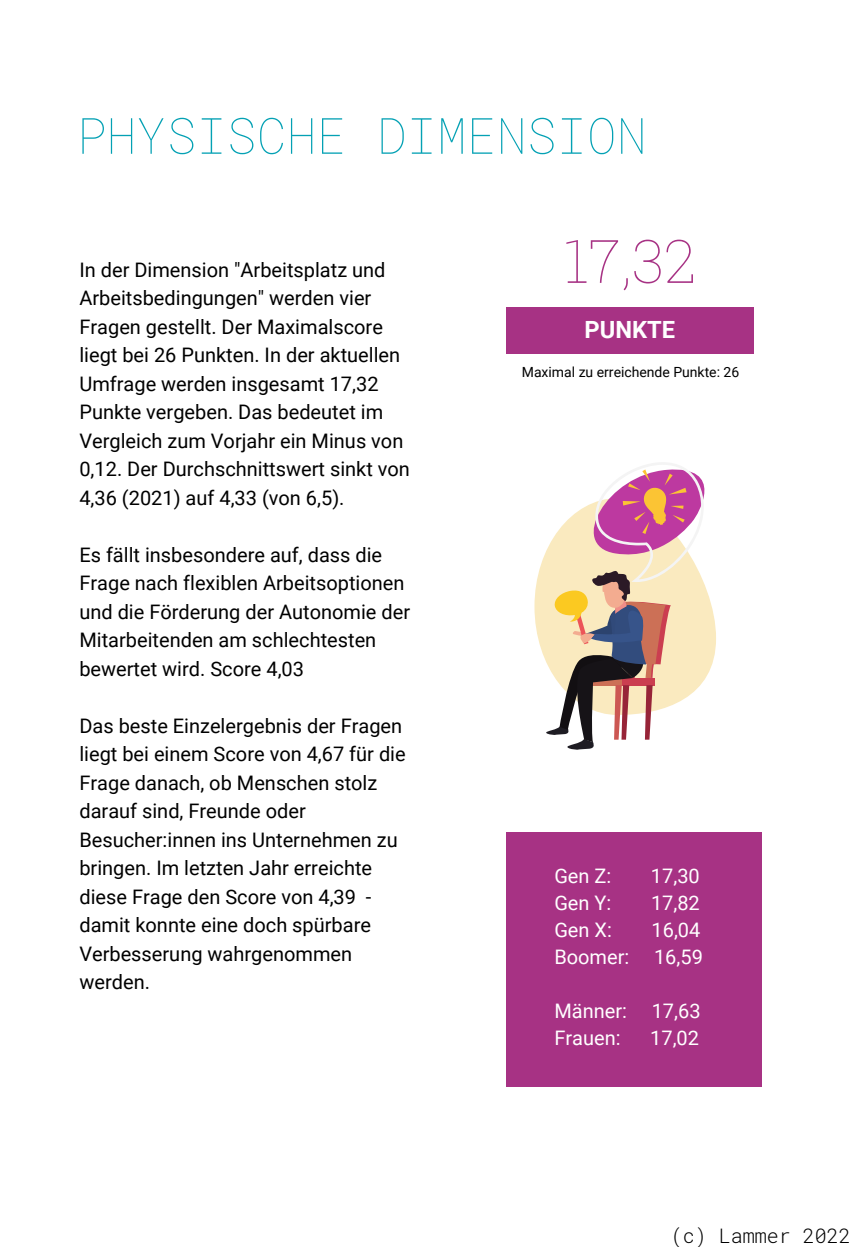
<style>
.page{position:relative;width:851px;height:1247px;background:#fff}
.page>*{position:absolute;margin:0;border:0;box-sizing:border-box;transform-origin:0 0}
.t1{font:100 60px "Roboto Slab";color:#a73284}
.t2{font:100 50px "Roboto Mono";color:#04a1b4}
.t3{font:700 23.6px "Roboto";color:#fff}
.t4{font:20px/28.4px "Roboto";color:#000}
.t5{font:20px/27px "Roboto";color:#fff;text-align:right}
.t6{font:300 20px "Roboto Mono";color:#000}
.t7{font:14px "Roboto";color:#000}
</style>
<div class="page">
<svg style="left:534px;top:463px;width:182px;height:286px"></svg>
<div style="left:506px;top:307px;width:247px;height:46px;background:#a73284"></div>
<div style="left:506px;top:832px;width:255px;height:255px;background:#a73284"></div>
<h2 class="t2" style="left:76px;top:101px;width:571px">PHYSISCHE DIMENSION</h2>
<p class="t4" style="left:79px;top:256px;width:332px">In der Dimension "Arbeitsplatz und Arbeitsbedingungen" werden vier Fragen gestellt. Der Maximalscore liegt bei 26 Punkten. In der aktuellen Umfrage werden insgesamt 17,32<br>Punkte vergeben. Das bedeutet im Vergleich zum Vorjahr ein Minus von 0,12. Der Durchschnittswert sinkt von 4,36 (2021) auf 4,33 (von 6,5).</p>
<p class="t4" style="left:79px;top:541px;width:332px">Es fällt insbesondere auf, dass die Frage nach flexiblen Arbeitsoptionen und die Förderung der Autonomie der Mitarbeitenden am schlechtesten bewertet wird. Score 4,03</p>
<p class="t4" style="left:79px;top:711px;width:327px">Das beste Einzelergebnis der Fragen liegt bei einem Score von 4,67 für die<br>Frage danach, ob Menschen stolz darauf sind, Freunde oder<br>Besucher:innen ins Unternehmen zu bringen. Im letzten Jahr erreichte diese Frage den Score von 4,39 - damit konnte eine doch spürbare<br>Verbesserung wahrgenommen werden.</p>
<h1 class="t1" style="left:564px;top:220px;width:133px">17,32</h1>
<p class="t3" style="left:584px;top:316px;width:92px">PUNKTE</p>
<p class="t7" style="left:521px;top:364px;width:219px">Maximal zu erreichende Punkte: 26</p>
<p class="t5" style="left:554px;top:862px;width:58px">Gen Z:</p>
<p class="t5" style="left:650px;top:862px;width:50px">17,30</p>
<p class="t5" style="left:554px;top:889px;width:59px">Gen Y:</p>
<p class="t5" style="left:650px;top:889px;width:50px">17,82</p>
<p class="t5" style="left:554px;top:916px;width:59px">Gen X:</p>
<p class="t5" style="left:554px;top:916px;width:150px">16,04<br>Boomer: 16,59</p>
<p class="t5" style="left:554px;top:997px;width:148px;text-align:left">Männer: 17,63<br>Frauen:</p>
<p class="t5" style="left:650px;top:1024px;width:50px">17,02</p>
<p class="t6" style="left:670px;top:1222px;width:181px">(c) Lammer 2022</p>
</div>
